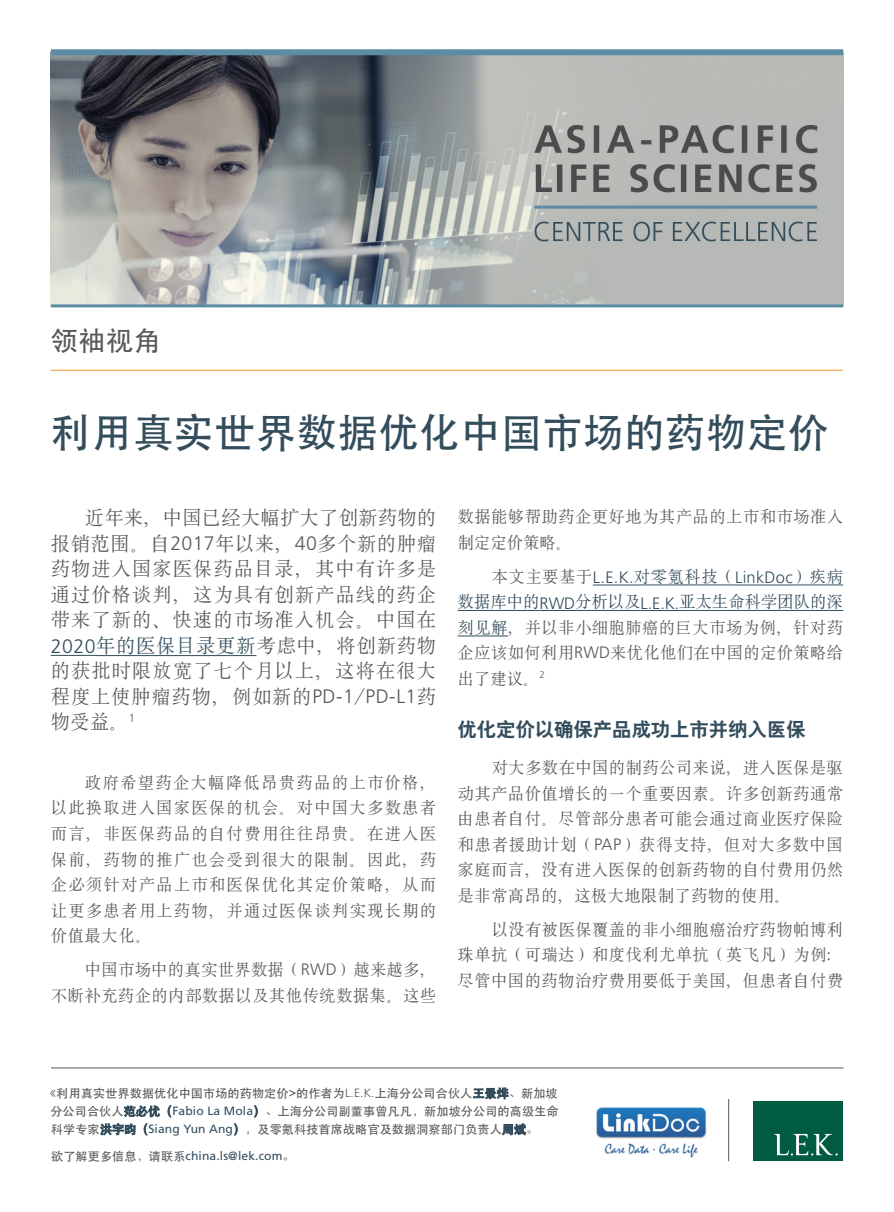
<style>
.page{position:relative;width:894px;height:1212px;background:#fff}
.page>*{position:absolute;margin:0;border:0;box-sizing:border-box;transform-origin:0 0}
.Tittle{font:40.5px "ST Heiti";letter-spacing:.01em;color:#334d5c}
.Exec_Insight_Head{font:27px "ST Heiti";color:#57585a}
.Intro_Para{font:19.5px/25.5px "SIL Song Reg Jian";letter-spacing:.03em;color:#57585a;text-align:justify}
.Heading_1{font:19.5px "H Yb 2 gj";letter-spacing:-.01em;color:#334d5c}
.Body_copy1{font:16.5px/25.5px "SIL Song Reg Jian";letter-spacing:.015em;color:#57585a;text-align:justify}
.Body_copy1-2{font:16.5px/24px "SIL Song Reg Jian";letter-spacing:-.01em;color:#334d5c;text-align:right}
.Footer_information_1{font:12px/18px "ST Heiti";letter-spacing:.01em;color:#57585a;text-align:justify}
.Footer_information_1-2{font:12px "Frutiger LT Std";letter-spacing:.01em;color:#334d5c}
.s1{font-family:"Frutiger LT Std";font-weight:300}
.s2{font-family:"Frutiger LT Std";font-weight:300;color:#334d5c}
.s3{color:#334d5c}
.s4{color:#57585a}
.s5{font-family:"Frutiger LT Std";color:#334d5c}
.s6{font-family:"ST Heiti";color:#57585a}
</style>
<div class="page">
<img style="left:51px;top:55px;width:791px;height:249px">
<hr style="left:592px;top:584px;width:41px;height:1px;background:#334d5c">
<hr style="left:633px;top:584px;width:101px;height:1px;background:#334d5c">
<hr style="left:734px;top:584px;width:58px;height:1px;background:#334d5c">
<hr style="left:792px;top:584px;width:50px;height:1px;background:#334d5c">
<hr style="left:457px;top:610px;width:82px;height:1px;background:#334d5c">
<hr style="left:539px;top:610px;width:36px;height:1px;background:#334d5c">
<hr style="left:575px;top:610px;width:65px;height:1px;background:#334d5c">
<hr style="left:640px;top:610px;width:39px;height:1px;background:#334d5c">
<hr style="left:679px;top:610px;width:163px;height:1px;background:#334d5c">
<hr style="left:457px;top:635px;width:50px;height:1px;background:#334d5c">
<hr style="left:51px;top:370px;width:791px;height:1px;background:#f79328">
<hr style="left:51px;top:655px;width:45px;height:1px;background:#334d5c">
<hr style="left:96px;top:655px;width:160px;height:1px;background:#334d5c">
<div style="left:51px;top:49px;width:791px;height:6px;background:#5d8ba4"></div>
<hr style="left:51px;top:304px;width:791px;height:3px;background:#5d8ba4">
<hr style="left:51px;top:1067px;width:792px;height:1px;background:#57585a">
<div style="left:753px;top:1101px;width:89px;height:60px;background:#005c41"></div>
<svg style="left:774px;top:1134px;width:63px;height:22px"></svg>
<hr style="left:728px;top:1099px;width:1px;height:62px;background:#57585a">
<img style="left:596px;top:1107px;width:111px;height:51px">
<p class="Exec_Insight_Head" style="left:51px;top:326px;width:111px">领袖视角</p>
<p class="Tittle" style="left:51px;top:412px;width:778px">利用真实世界数据优化中国市场的药物定价</p>
<p class="Intro_Para" style="left:51px;top:505px;width:387px;text-indent:34px">近年来，中国已经大幅扩大了创新药物的报销范围。自<span class="s1">2017</span>年以来，<span class="s1">40</span>多个新的肿瘤药物进入国家医保药品目录，其中有许多是通过价格谈判，这为具有创新产品线的药企带来了新的、快速的市场准入机会。中国在<span class="s2">2020</span><span class="s3">年的医保目录更新</span>考虑中，将创新药物的获批时限放宽了七个月以上，这将在很大程度上使肿瘤药物，例如新的<span class="s1">PD-1</span>/<span class="s1">PD-L1</span>药物受益。<sup>1</sup></p>
<p class="Body_copy1" style="left:51px;top:770px;width:387px;text-indent:34px">政府希望药企大幅降低昂贵药品的上市价格，以此换取进入国家医保的机会。对中国大多数患者而言，非医保药品的自付费用往往昂贵。在进入医保前，药物的推广也会受到很大的限制。因此，药企必须针对产品上市和医保优化其定价策略，从而让更多患者用上药物，并通过医保谈判实现长期的价值最大化。</p>
<p class="Body_copy1" style="left:51px;top:957px;width:387px;text-align:right">中国市场中的真实世界数据（<span class="s1">RWD</span>）越来越多，<br>不断补充药企的内部数据以及其他传统数据集。这些</p>
<p class="Body_copy1" style="left:457px;top:504px;width:387px">数据能够帮助药企更好地为其产品的上市和市场准入制定定价策略。</p>
<p class="Body_copy1-2" style="left:457px;top:566px;width:387px"><span class="s4">本文主要基于</span><span class="s1">L.E.K.</span>对零氪科技（<span class="s1">LinkDoc</span>）疾病<br>数据库中的<span class="s1">RWD</span>分析以及<span class="s1">L.E.K.</span>亚太生命科学团队的深</p>
<p class="Body_copy1" style="left:457px;top:615px;width:387px"><span class="s3">刻见解</span>，并以非小细胞肺癌的巨大市场为例，针对药企应该如何利用<span class="s1">RWD</span>来优化他们在中国的定价策略给出了建议。<sup>2</sup></p>
<p class="Heading_1" style="left:457px;top:719px;width:349px">优化定价以确保产品成功上市并纳入医保</p>
<p class="Body_copy1" style="left:457px;top:755px;width:387px;text-indent:34px">对大多数在中国的制药公司来说，进入医保是驱动其产品价值增长的一个重要因素。许多创新药通常由患者自付。尽管部分患者可能会通过商业医疗保险和患者援助计划（<span class="s1">PAP</span>）获得支持，但对大多数中国家庭而言，没有进入医保的创新药物的自付费用仍然是非常高昂的，这极大地限制了药物的使用。</p>
<p class="Body_copy1" style="left:457px;top:916px;width:387px;text-indent:34px">以没有被医保覆盖的非小细胞癌治疗药物帕博利珠单抗（可瑞达）和度伐利尤单抗（英飞凡）为例：尽管中国的药物治疗费用要低于美国，但患者自付费</p>
<p class="Footer_information_1" style="left:50px;top:1084px;width:509px;text-indent:-6px">《利用真实世界数据优化中国市场的药物定价&gt;的作者为<span class="s1">L.E.K.</span>上海分公司合伙人<span class="s3">王景烨</span>、新加坡分公司合伙人<span class="s3">范必优（</span><span class="s5">Fabio La Mola</span><span class="s3">）</span>、上海分公司副董事曾凡凡，新加坡分公司的高级生命科学专家<span class="s3">洪宇昀（</span><span class="s5">Siang Yun Ang</span><span class="s3">）</span>，及零氪科技首席战略官及数据洞察部门负责人<span class="s3">周斌</span>。</p>
<p class="Footer_information_1-2" style="left:51px;top:1148px;width:245px"><span class="s6">欲了解更多信息，请联系</span>china.ls@lek.com<span class="s6">。</span></p>
</div>
